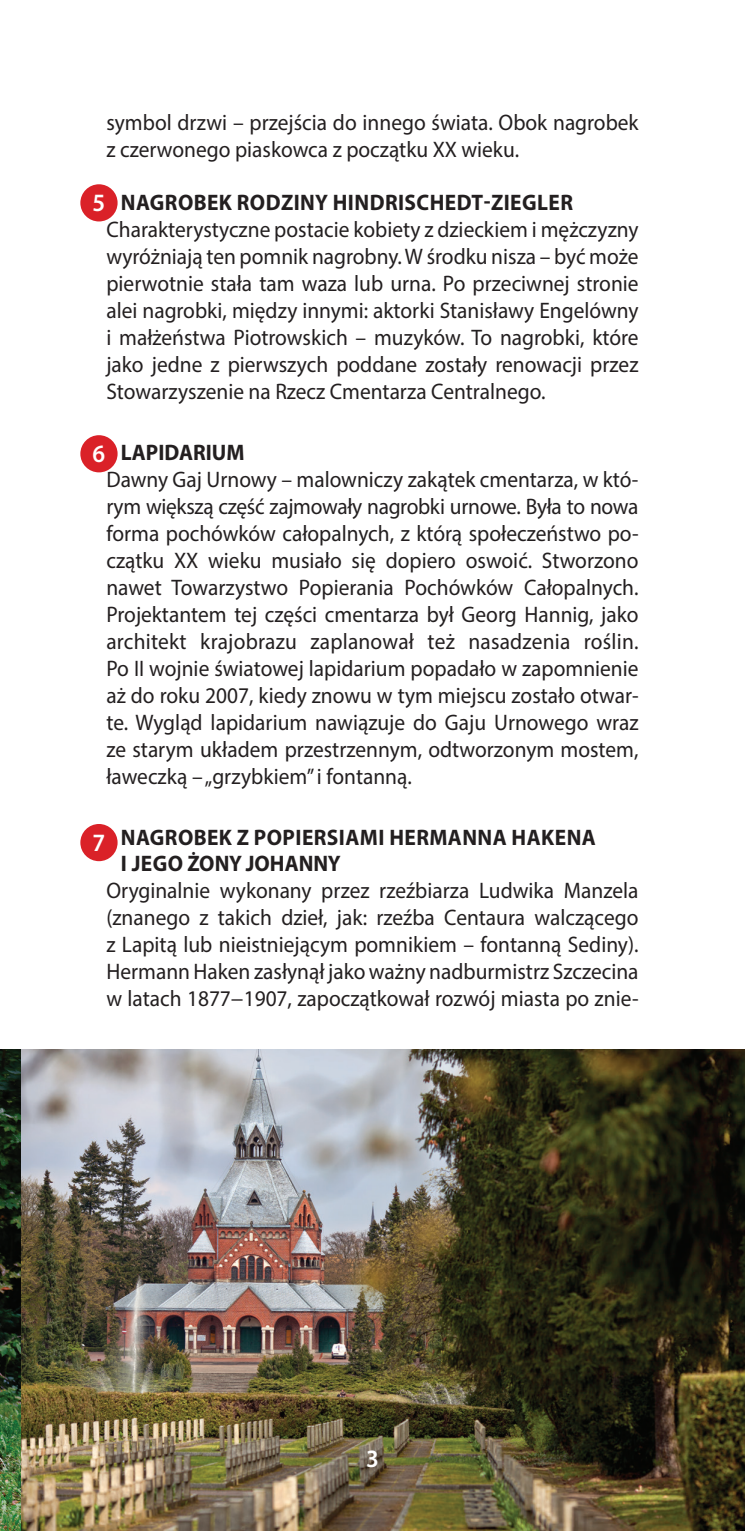
<style>
.page{position:relative;width:745px;height:1531px;background:#fff}
.page>*{position:absolute;margin:0;border:0;box-sizing:border-box;transform-origin:0 0}
.t1{font:600 25px "Myriad Pro";color:#fff;scale:.95 1}
.t2{font:22.5px/27px "Myriad Pro";color:#231f20;text-align:justify;scale:.95 1}
.t3{font:700 22.5px/26.5px "Myriad Pro";letter-spacing:.02em;color:#231f20;scale:.95 1}
.t4{font:700 22.5px "Myriad Pro";color:#231f20;scale:.95 1}
</style>
<div class="page">
<img style="left:0;top:1049px;width:744px;height:482px">
<div style="left:80px;top:184px;width:37px;height:37px;background:#da2128;border-radius:50%"></div>
<div style="left:80px;top:435px;width:37px;height:37px;background:#da2128;border-radius:50%"></div>
<div style="left:80px;top:824px;width:37px;height:37px;background:#da2128;border-radius:50%"></div>
<p class="t2" style="left:106px;top:109px;width:561px">symbol drzwi – przejścia do innego świata. Obok nagrobek z czerwonego piaskowca z początku XX wieku.</p>
<p class="t3" style="left:121px;top:189px;width:477px">NAGROBEK RODZINY HINDRISCHEDT-ZIEGLER</p>
<p class="t2" style="left:106px;top:216px;width:561px">Charakterystyczne postacie kobiety z dzieckiem i mężczyzny wyróżniają ten pomnik nagrobny. W środku nisza – być może pierwotnie stała tam waza lub urna. Po przeciwnej stronie alei nagrobki, między innymi: aktorki Stanisławy Engelówny i małżeństwa Piotrowskich – muzyków. To nagrobki, które jako jedne z pierwszych poddane zostały renowacji przez Stowarzyszenie na Rzecz Cmentarza Centralnego.</p>
<p class="t1" style="left:92px;top:187px;width:15px">5</p>
<p class="t4" style="left:121px;top:438px;width:132px">LAPIDARIUM</p>
<p class="t2" style="left:106px;top:466px;width:561px">Dawny Gaj Urnowy – malowniczy zakątek cmentarza, w któ&shy;rym większą część zajmowały nagrobki urnowe. Była to nowa forma pochówków całopalnych, z którą społeczeństwo po&shy;czątku XX wieku musiało się dopiero oswoić. Stworzono nawet Towarzystwo Popierania Pochówków Całopalnych.<br>Projektantem tej części cmentarza był Georg Hannig, jako architekt krajobrazu zaplanował też nasadzenia roślin.<br>Po II wojnie światowej lapidarium popadało w zapomnienie aż do roku 2007, kiedy znowu w tym miejscu zostało otwar&shy;te. Wygląd lapidarium nawiązuje do Gaju Urnowego wraz ze starym układem przestrzennym, odtworzonym mostem, ławeczką – „grzybkiem” i fontanną.</p>
<p class="t1" style="left:92px;top:438px;width:15px">6</p>
<p class="t3" style="left:121px;top:823px;width:501px">NAGROBEK Z POPIERSIAMI HERMANNA HAKENA<br>I JEGO ŻONY JOHANNY</p>
<p class="t2" style="left:106px;top:877px;width:561px">Oryginalnie wykonany przez rzeźbiarza Ludwika Manzela (znanego z takich dzieł, jak: rzeźba Centaura walczącego z Lapitą lub nieistniejącym pomnikiem – fontanną Sediny).<br>Hermann Haken zasłynął jako ważny nadburmistrz Szczecina w latach 1877−1907, zapoczątkował rozwój miasta po znie-</p>
<p class="t1" style="left:92px;top:827px;width:15px">7</p>
<p class="t1" style="left:366px;top:1442px;width:15px">3</p>
</div>
